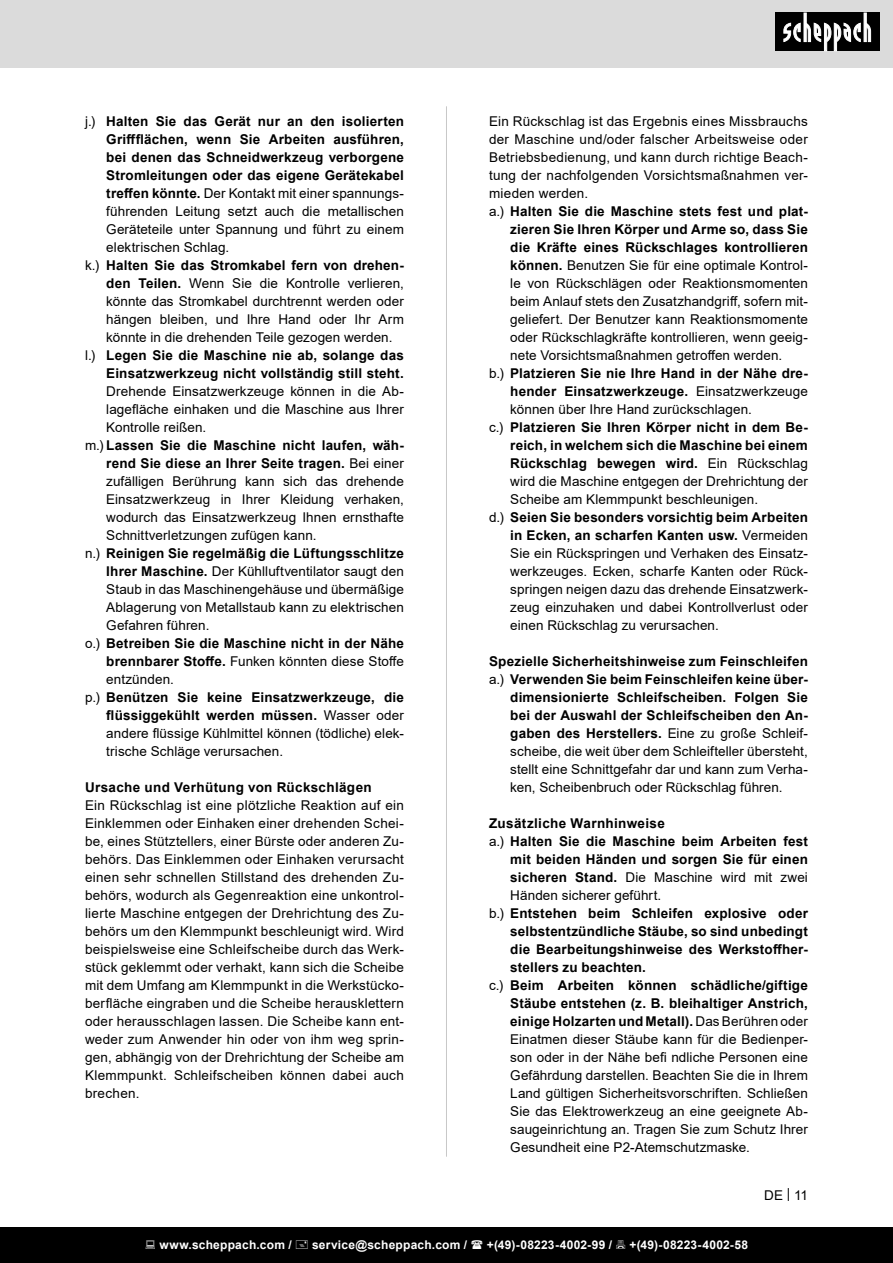
<style>
.page{position:relative;width:893px;height:1263px;background:#fff}
.page>*{position:absolute;margin:0;border:0;box-sizing:border-box;transform-origin:0 0}
.t1{font:13.5px/18px "Arial";letter-spacing:.005em;color:#000;text-align:justify}
.t2{font:700 13.5px/18px "Arial";letter-spacing:.015em;color:#000;text-align:justify}
.t3{font:700 12px "Arial";letter-spacing:.02em;color:#fff}
.s1{font-weight:400}
.s2{font-weight:700}
</style>
<div class="page">
<div style="left:0;top:0;width:893px;height:67px;background:#dbdbdb"></div>
<div style="left:0;top:1227px;width:893px;height:36px;background:#000"></div>
<div style="left:775px;top:13px;width:105px;height:38px;background:#000"></div>
<svg style="left:783px;top:13px;width:88px;height:38px"></svg>
<hr style="left:446px;top:106px;width:1px;height:1051px;background:#c8c8c8">
<p class="t2" style="left:106px;top:112px;width:299px;text-indent:-21px"><span class="s1">j.)</span> Halten Sie das Gerät nur an den isolierten Griffflächen, wenn Sie Arbeiten ausführen, bei denen das Schneidwerkzeug verborgene Stromleitungen oder das eigene Gerätekabel treffen könnte. <span class="s1">Der Kontakt mit einer spannungs&shy;führenden Leitung setzt auch die metallischen Geräteteile unter Spannung und führt zu einem elektrischen Schlag.</span></p>
<p class="t1" style="left:106px;top:256px;width:299px;text-indent:-21px">k.) <span class="s2">Halten Sie das Stromkabel fern von drehen&shy;den Teilen.</span> Wenn Sie die Kontrolle verlieren, könnte das Stromkabel durchtrennt werden oder hängen bleiben, und Ihre Hand oder Ihr Arm könnte in die drehenden Teile gezogen werden.</p>
<p class="t1" style="left:106px;top:346px;width:299px;text-indent:-21px">l.) <span class="s2">Legen Sie die Maschine nie ab, solange das Einsatzwerkzeug nicht vollständig still steht.<br></span>Drehende Einsatzwerkzeuge können in die Ab&shy;lagefläche einhaken und die Maschine aus Ihrer Kontrolle reißen.</p>
<p class="t1" style="left:106px;top:436px;width:299px;text-indent:-21px">m.) <span class="s2">Lassen Sie die Maschine nicht laufen, wäh&shy;rend Sie diese an Ihrer Seite tragen.</span> Bei einer zufälligen Berührung kann sich das drehende Einsatzwerkzeug in Ihrer Kleidung verhaken, wodurch das Einsatzwerkzeug Ihnen ernsthafte Schnittverletzungen zufügen kann.</p>
<p class="t1" style="left:106px;top:544px;width:299px;text-indent:-21px">n.) <span class="s2">Reinigen Sie regelmäßig die Lüftungsschlitze Ihrer Maschine.</span> Der Kühlluftventilator saugt den Staub in das Maschinengehäuse und übermäßige Ablagerung von Metallstaub kann zu elektrischen Gefahren führen.</p>
<p class="t2" style="left:106px;top:634px;width:299px;text-indent:-21px"><span class="s1">o.)</span> Betreiben Sie die Maschine nicht in der Nähe brennbarer Stoffe. <span class="s1">Funken könnten diese Stoffe entzünden.</span></p>
<p class="t1" style="left:106px;top:688px;width:299px;text-indent:-21px">p.) <span class="s2">Benützen Sie keine Einsatzwerkzeuge, die flüssiggekühlt werden müssen.</span> Wasser oder andere flüssige Kühlmittel können (tödliche) elek&shy;trische Schläge verursachen.</p>
<p class="t2" style="left:85px;top:778px;width:288px">Ursache und Verhütung von Rückschlägen</p>
<p class="t1" style="left:85px;top:796px;width:320px">Ein Rückschlag ist eine plötzliche Reaktion auf ein Einklemmen oder Einhaken einer drehenden Schei&shy;be, eines Stütztellers, einer Bürste oder anderen Zu&shy;behörs. Das Einklemmen oder Einhaken verursacht einen sehr schnellen Stillstand des drehenden Zu&shy;behörs, wodurch als Gegenreaktion eine unkontrol&shy;lierte Maschine entgegen der Drehrichtung des Zu&shy;behörs um den Klemmpunkt beschleunigt wird. Wird beispielsweise eine Schleifscheibe durch das Werk&shy;stück geklemmt oder verhakt, kann sich die Scheibe mit dem Umfang am Klemmpunkt in die Werkstücko&shy;berfläche eingraben und die Scheibe herausklettern oder herausschlagen lassen. Die Scheibe kann ent&shy;weder zum Anwender hin oder von ihm weg sprin&shy;gen, abhängig von der Drehrichtung der Scheibe am Klemmpunkt. Schleifscheiben können dabei auch brechen.</p>
<p class="t1" style="left:489px;top:112px;width:320px">Ein Rückschlag ist das Ergebnis eines Missbrauchs der Maschine und/oder falscher Arbeitsweise oder Betriebsbedienung, und kann durch richtige Beach&shy;tung der nachfolgenden Vorsichtsmaßnahmen ver&shy;mieden werden.</p>
<p class="t1" style="left:510px;top:202px;width:299px;text-indent:-21px">a.) <span class="s2">Halten Sie die Maschine stets fest und plat&shy;zieren Sie Ihren Körper und Arme so, dass Sie die Kräfte eines Rückschlages kontrollieren können.</span> Benutzen Sie für eine optimale Kontrol&shy;le von Rückschlägen oder Reaktionsmomenten beim Anlauf stets den Zusatzhandgriff, sofern mit&shy;geliefert. Der Benutzer kann Reaktionsmomente oder Rückschlagkräfte kontrollieren, wenn geeig&shy;nete Vorsichtsmaßnahmen getroffen werden.</p>
<p class="t2" style="left:510px;top:364px;width:299px;text-indent:-21px"><span class="s1">b.)</span> Platzieren Sie nie Ihre Hand in der Nähe dre&shy;hender Einsatzwerkzeuge. <span class="s1">Einsatzwerkzeuge können über Ihre Hand zurückschlagen.</span></p>
<p class="t2" style="left:510px;top:418px;width:299px;text-indent:-21px"><span class="s1">c.)</span> Platzieren Sie Ihren Körper nicht in dem Be&shy;reich, in welchem sich die Maschine bei einem Rückschlag bewegen wird. <span class="s1">Ein Rückschlag wird die Maschine entgegen der Drehrichtung der Scheibe am Klemmpunkt beschleunigen.</span></p>
<p class="t1" style="left:510px;top:508px;width:299px;text-indent:-21px">d.) <span class="s2">Seien Sie besonders vorsichtig beim Arbeiten in Ecken, an scharfen Kanten usw.</span> Vermeiden Sie ein Rückspringen und Verhaken des Einsatz&shy;werkzeuges. Ecken, scharfe Kanten oder Rück&shy;springen neigen dazu das drehende Einsatzwerk&shy;zeug einzuhaken und dabei Kontrollverlust oder einen Rückschlag zu verursachen.</p>
<p class="t2" style="left:489px;top:652px;width:320px">Spezielle Sicherheitshinweise zum Feinschleifen</p>
<p class="t1" style="left:510px;top:670px;width:299px;text-indent:-21px">a.) <span class="s2">Verwenden Sie beim Feinschleifen keine über&shy;dimensionierte Schleifscheiben. Folgen Sie bei der Auswahl der Schleifscheiben den An&shy;gaben des Herstellers.</span> Eine zu große Schleif&shy;scheibe, die weit über dem Schleifteller übersteht, stellt eine Schnittgefahr dar und kann zum Verha&shy;ken, Scheibenbruch oder Rückschlag führen.</p>
<p class="t2" style="left:489px;top:814px;width:177px">Zusätzliche Warnhinweise</p>
<p class="t2" style="left:510px;top:832px;width:299px;text-indent:-21px"><span class="s1">a.)</span> Halten Sie die Maschine beim Arbeiten fest mit beiden Händen und sorgen Sie für einen sicheren Stand. <span class="s1">Die Maschine wird mit zwei Händen sicherer geführt.</span></p>
<p class="t2" style="left:510px;top:904px;width:299px;text-indent:-21px"><span class="s1">b.)</span> Entstehen beim Schleifen explosive oder selbstentzündliche Stäube, so sind unbedingt die Bearbeitungshinweise des Werkstoffher&shy;stellers zu beachten.</p>
<p class="t1" style="left:510px;top:976px;width:299px;text-indent:-21px">c.) <span class="s2">Beim Arbeiten können schädliche/giftige Stäube entstehen (z. B. bleihaltiger Anstrich, einige Holzarten und Metall).</span> Das Berühren oder Einatmen dieser Stäube kann für die Bedienper&shy;son oder in der Nähe befi ndliche Personen eine Gefährdung darstellen. Beachten Sie die in Ihrem Land gültigen Sicherheitsvorschriften. Schließen Sie das Elektrowerkzeug an eine geeignete Ab&shy;saugeinrichtung an. Tragen Sie zum Schutz Ihrer Gesundheit eine P2-Atemschutzmaske.</p>
<p class="t1" style="left:764px;top:1186px;width:45px">DE | 11</p>
<p class="t3" style="left:159px;top:1236px;width:134px">www.scheppach.com /</p>
<p class="t3" style="left:312px;top:1236px;width:157px">service@scheppach.com /</p>
<p class="t3" style="left:487px;top:1236px;width:127px">+(49)-08223-4002-99 /</p>
<p class="t3" style="left:629px;top:1236px;width:120px">+(49)-08223-4002-58</p>
</div>
